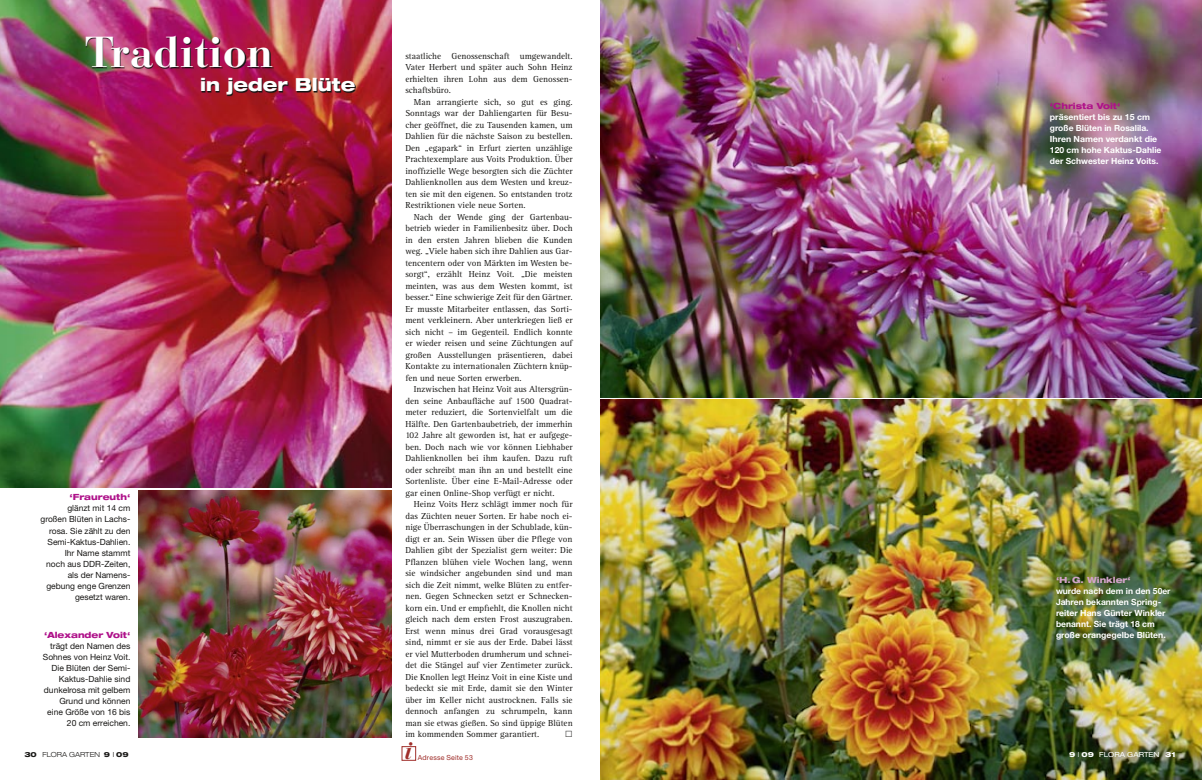
<style>
.page{position:relative;width:1202px;height:780px;background:#fff}
.page>*{position:absolute;margin:0;border:0;box-sizing:border-box;transform-origin:0 0}
._01_Head_Helvetica{font:700 43px "Bauer Bodoni LT";color:#fff}
.t1{font:italic 700 25.1px "Bauer Bodoni LT";color:#a02f2b}
._01_Head_Helvetica-2{font:800 expanded 18px "Helvetica Neue LT";color:#fff}
._03_LT_ohne_Ini{font:9px/11.5px "Agfa Rotis Serif";color:#181715;text-align:justify}
._04_BU_roman{font:8.5px/11px "Helvetica Neue LT";color:#181715;text-align:right}
._04_BU_roman-2{font:700 8.5px/11px "Helvetica Neue LT";color:#fff}
._04_BU_roman-3{font:800 expanded 8.5px "Helvetica Neue LT";color:#af128a}
.t2{font:300 expanded 7px "Helvetica Neue LT";color:#181715}
.t3{font:expanded 7px "Helvetica Neue LT";color:#fff}
.t4{font:7px "Helvetica Neue LT";letter-spacing:.03em;color:#a02f2b}
.t5{font:800 expanded 7px "Helvetica Neue LT";color:#181715}
.t6{font:800 expanded 7px "Helvetica Neue LT";color:#fff}
.s1{font-weight:800;font-stretch:expanded;color:#af128a}
.s2{font-weight:800;font-stretch:expanded;color:#d3a4ca}
.s3{font-weight:800}
.s4{font-weight:300}
</style>
<div class="page">
<img style="left:601px;top:0;width:601px;height:397px">
<img style="left:139px;top:490px;width:252px;height:247px">
<img style="left:0;top:0;width:391px;height:488px">
<img style="left:601px;top:400px;width:601px;height:379px">
<img style="left:78px;top:25px;width:240px;height:70px">
<img style="left:197px;top:68px;width:184px;height:34px">
<div style="left:402px;top:746px;width:14px;height:14px;border:1px solid #a02f2b"></div>
<p class="_01_Head_Helvetica" style="left:85px;top:26px;width:190px">Tradition</p>
<p class="_01_Head_Helvetica-2" style="left:200px;top:73px;width:157px">in jeder Blüte</p>
<p class="_03_LT_ohne_Ini" style="left:405px;top:50px;width:169px">staatliche Genossenschaft umgewandelt.<br>Vater Herbert und später auch Sohn Heinz erhielten ihren Lohn aus dem Genossen&shy;schaftsbüro.</p>
<p class="_03_LT_ohne_Ini" style="left:405px;top:96px;width:169px;text-indent:9px">Man arrangierte sich, so gut es ging.<br>Sonntags war der Dahliengarten für Besu&shy;cher geöffnet, die zu Tausenden kamen, um Dahlien für die nächste Saison zu bestellen.<br>Den „egapark“ in Erfurt zierten unzählige Prachtexemplare aus Voits Produktion. Über inoffizielle Wege besorgten sich die Züchter Dahlienknollen aus dem Westen und kreuz&shy;ten sie mit den eigenen. So entstanden trotz Restriktionen viele neue Sorten.</p>
<p class="_03_LT_ohne_Ini" style="left:405px;top:211px;width:169px;text-indent:9px">Nach der Wende ging der Gartenbau&shy;betrieb wieder in Familienbesitz über. Doch in den ersten Jahren blieben die Kunden weg. „Viele haben sich ihre Dahlien aus Gar&shy;tencentern oder von Märkten im Westen be&shy;sorgt“, erzählt Heinz Voit. „Die meisten meinten, was aus dem Westen kommt, ist besser.“ Eine schwierige Zeit für den Gärtner.<br>Er musste Mitarbeiter entlassen, das Sorti&shy;ment verkleinern. Aber unterkriegen ließ er sich nicht – im Gegenteil. Endlich konnte er wieder reisen und seine Züchtungen auf großen Ausstellungen präsentieren, dabei Kontakte zu internationalen Züchtern knüp&shy;fen und neue Sorten erwerben.</p>
<p class="_03_LT_ohne_Ini" style="left:405px;top:383px;width:169px;text-indent:9px">Inzwischen hat Heinz Voit aus Altersgrün&shy;den seine Anbaufläche auf 1500 Quadrat&shy;meter reduziert, die Sortenvielfalt um die Hälfte. Den Gartenbaubetrieb, der immerhin 102 Jahre alt geworden ist, hat er aufgege&shy;ben. Doch nach wie vor können Liebhaber Dahlienknollen bei ihm kaufen. Dazu ruft oder schreibt man ihn an und bestellt eine Sortenliste. Über eine E-Mail-Adresse oder gar einen Online-Shop verfügt er nicht.</p>
<p class="_03_LT_ohne_Ini" style="left:405px;top:498px;width:169px;text-indent:9px">Heinz Voits Herz schlägt immer noch für das Züchten neuer Sorten. Er habe noch ei&shy;nige Überraschungen in der Schublade, kün&shy;digt er an. Sein Wissen über die Pflege von Dahlien gibt der Spezialist gern weiter: Die Pflanzen blühen viele Wochen lang, wenn sie windsicher angebunden sind und man sich die Zeit nimmt, welke Blüten zu entfer&shy;nen. Gegen Schnecken setzt er Schnecken&shy;korn ein. Und er empfiehlt, die Knollen nicht gleich nach dem ersten Frost auszugraben.<br>Erst wenn minus drei Grad vorausgesagt sind, nimmt er sie aus der Erde. Dabei lässt er viel Mutterboden drumherum und schnei&shy;det die Stängel auf vier Zentimeter zurück.<br>Die Knollen legt Heinz Voit in eine Kiste und bedeckt sie mit Erde, damit sie den Winter über im Keller nicht austrocknen. Falls sie dennoch anfangen zu schrumpeln, kann man sie etwas gießen. So sind üppige Blüten im kommenden Sommer garantiert.</p>
<p class="_04_BU_roman-2" style="left:1050px;top:100px;width:113px"><span class="s1">‘Christa Voit‘ </span>präsentiert bis zu 15 cm große Blüten in Rosalila.<br>Ihren Namen verdankt die<br>120 cm hohe Kaktus-Dahlie der Schwester Heinz Voits.</p>
<p class="_04_BU_roman" style="left:41px;top:492px;width:91px"><span class="s1">‘Fraureuth‘<br></span>glänzt mit 14 cm großen Blüten in Lachs&shy;rosa. Sie zählt zu den<br>Semi-Kaktus-Dahlien.<br>Ihr Name stammt<br>noch aus DDR-Zeiten, als der Namens&shy;gebung enge Grenzen gesetzt waren.</p>
<p class="_04_BU_roman-2" style="left:1056px;top:574px;width:116px"><span class="s2">‘H. G. Winkler‘<br></span>wurde nach dem in den 50er<br>Jahren bekannten Spring&shy;reiter Hans Günter Winkler benannt. Sie trägt 18 cm</p>
<p class="_04_BU_roman-3" style="left:44px;top:629px;width:88px">‘Alexander Voit‘</p>
<p class="_04_BU_roman-2" style="left:1056px;top:629px;width:111px">große orangegelbe Blüten.</p>
<p class="_04_BU_roman" style="left:43px;top:640px;width:89px">trägt den Namen des<br>Sohnes von Heinz Voit.<br>Die Blüten der Semi-<br>Kaktus-Dahlie sind dunkelrosa mit gelbem<br>Grund und können eine Größe von 16 bis<br>20 cm erreichen.</p>
<p class="t1" style="left:405px;top:735px;width:10px">i</p>
<p class="t5" style="left:24px;top:750px;width:14px">30</p>
<p class="t2" style="left:43px;top:750px;width:88px">FLORA GARTEN <span class="s3">9</span> I <span class="s3">09</span></p>
<p class="t3" style="left:1069px;top:750px;width:92px"><span class="s3">9</span> <span class="s4">I</span> <span class="s3">09</span> FLORA GARTEN</p>
<p class="t6" style="left:1165px;top:750px;width:12px">31</p>
<p class="t4" style="left:418px;top:753px;width:57px">Adresse Seite 53</p>
</div>
